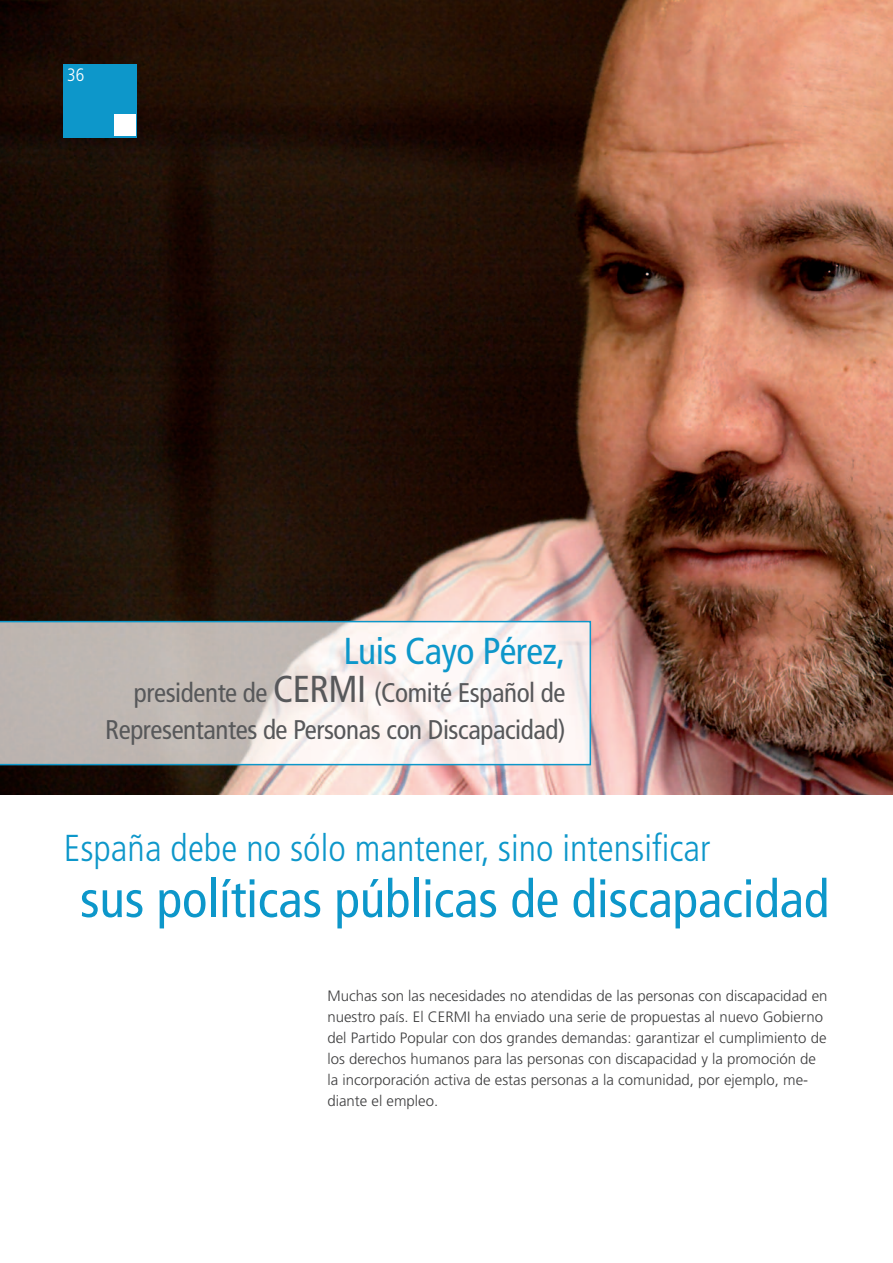
<style>
.page{position:relative;width:893px;height:1263px;background:#fff}
.page>*{position:absolute;margin:0;border:0;box-sizing:border-box;transform-origin:0 0}
.t1{font:condensed 52.5px "Frutiger LT";color:#0d97ca}
.t2{font:300 condensed 37.5px "Frutiger LT";color:#0d97ca}
.t3{font:condensed 37.5px "Frutiger LT";letter-spacing:-.015em;color:#0d97ca}
.t4{font:condensed 27px/37.5px "Frutiger LT";letter-spacing:-.015em;color:#57585a;text-align:right}
.t5{font:300 condensed 18px "Frutiger LT";color:#fff}
.t6{font:300 15px/21px "Frutiger LT";color:#3e3e3f}
.s1{font-size:37.5px}
</style>
<div class="page">
<img style="left:0;top:0;width:893px;height:795px">
<div style="left:64px;top:64px;width:73px;height:73px;background:#0d97ca"></div>
<div style="left:114px;top:114px;width:22px;height:22px;background:#fff"></div>
<svg style="left:0;top:621px;width:591px;height:144px"></svg>
<p class="t5" style="left:67px;top:67px;width:19px">36</p>
<h2 class="t3" style="left:344px;top:636px;width:223px">Luis Cayo Pérez,</h2>
<h3 class="t4" style="left:105px;top:676px;width:462px">presidente de <span class="s1">CERMI</span> (Comité Español de<br>Representantes de Personas con Discapacidad)</h3>
<h2 class="t2" style="left:64px;top:833px;width:648px">España debe no sólo mantener, sino intensificar</h2>
<h1 class="t1" style="left:80px;top:878px;width:751px">sus políticas públicas de discapacidad</h1>
<p class="t6" style="left:327px;top:986px;width:502px">Muchas son las necesidades no atendidas de las personas con discapacidad en nuestro país. El CERMI ha enviado una serie de propuestas al nuevo Gobierno del Partido Popular con dos grandes demandas: garantizar el cumplimiento de los derechos humanos para las personas con discapacidad y la promoción de la incorporación activa de estas personas a la comunidad, por ejemplo, me&shy;diante el empleo.</p>
</div>
